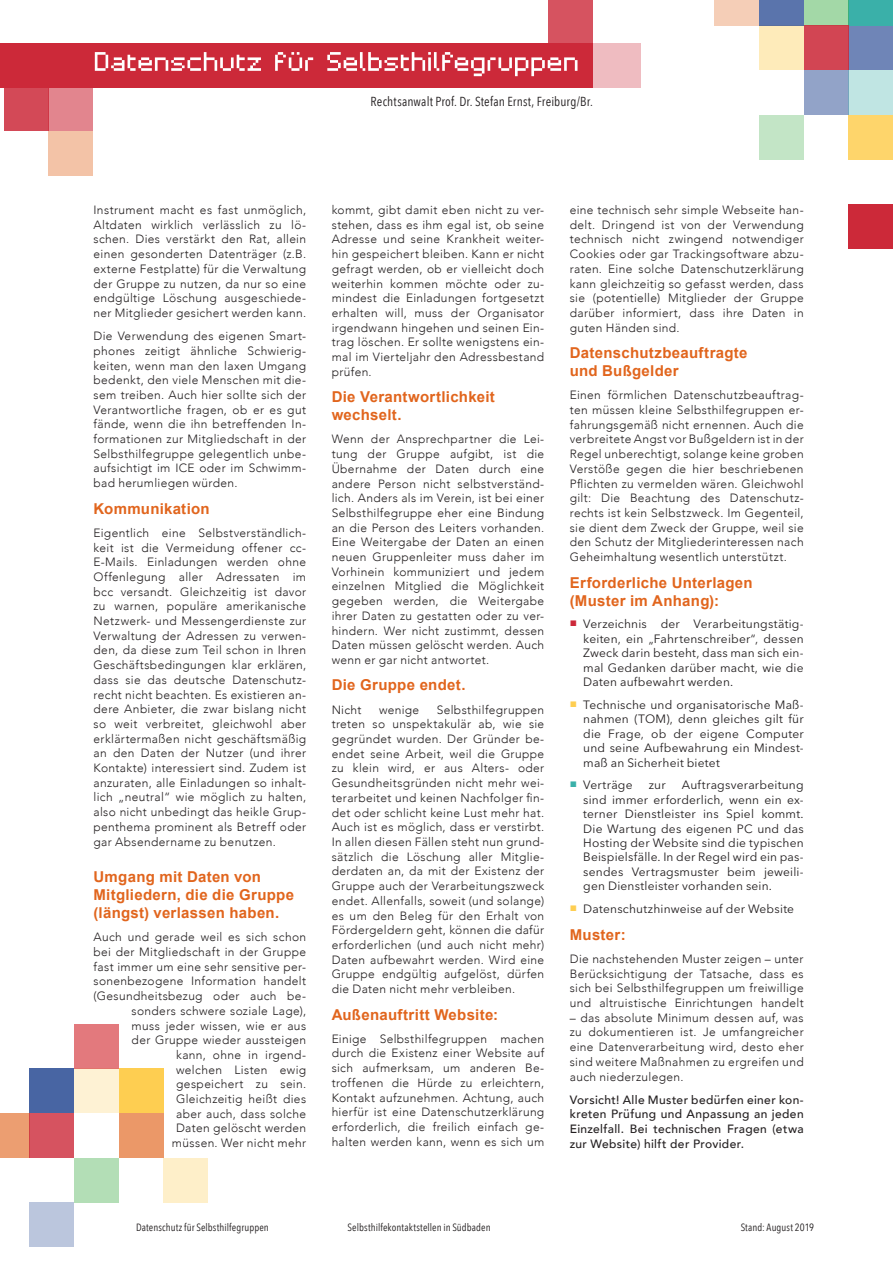
<style>
.page{position:relative;width:893px;height:1263px;background:#fff}
.page>*{position:absolute;margin:0;border:0;box-sizing:border-box;transform-origin:0 0}
.t1{font:700 15px/18px "Arial";letter-spacing:.02em;color:#e1651d}
.t2{font:13.05px "Avenir Next Condensed";letter-spacing:.01em;color:#231f20}
.t3{font:300 12px/14.7px "Avenir";letter-spacing:.03em;color:#231f20;text-align:justify}
.t4{font:12px/14.4px "Avenir Next LT Pro";letter-spacing:.015em;color:#231f20;text-align:justify}
.t5{font:500 12px/14.7px "Avenir";letter-spacing:.03em;color:#231f20;text-align:justify}
.t6{font:10.5px "Avenir Next Condensed";letter-spacing:.01em;color:#231f20}
</style>
<div class="page">
<div style="left:549px;top:0;width:44px;height:43px;background:#d65360"></div>
<div style="left:49px;top:131px;width:44px;height:44px;background:#f3c3a7"></div>
<div style="left:49px;top:86px;width:44px;height:45px;background:#e2858e"></div>
<div style="left:4px;top:86px;width:45px;height:45px;background:#d34957"></div>
<div style="left:848px;top:26px;width:45px;height:44px;background:#6f85b7"></div>
<div style="left:848px;top:0;width:45px;height:26px;background:#3ab0a9"></div>
<div style="left:848px;top:115px;width:45px;height:44px;background:#fed56b"></div>
<div style="left:759px;top:26px;width:45px;height:44px;background:#feebba"></div>
<div style="left:804px;top:70px;width:44px;height:45px;background:#92a3c8"></div>
<div style="left:759px;top:115px;width:45px;height:44px;background:#c3e5c6"></div>
<div style="left:804px;top:0;width:44px;height:26px;background:#a3d8a7"></div>
<div style="left:848px;top:70px;width:45px;height:45px;background:#c0e5e3"></div>
<div style="left:848px;top:204px;width:45px;height:45px;background:#cc2939"></div>
<div style="left:714px;top:0;width:45px;height:26px;background:#f5ceb7"></div>
<div style="left:804px;top:26px;width:44px;height:44px;background:#d24553"></div>
<div style="left:759px;top:0;width:45px;height:26px;background:#5a74ac"></div>
<div style="left:0;top:43px;width:593px;height:44px;background:#cc2939"></div>
<div style="left:592px;top:43px;width:49px;height:44px;background:#efbcc1"></div>
<div style="left:74px;top:1069px;width:45px;height:44px;background:#fef2d4"></div>
<div style="left:30px;top:1068px;width:44px;height:45px;background:#4865a3"></div>
<div style="left:74px;top:1158px;width:45px;height:44px;background:#b3deb6"></div>
<div style="left:74px;top:1024px;width:45px;height:44px;background:#e3797d"></div>
<div style="left:119px;top:1113px;width:44px;height:45px;background:#eb9868"></div>
<div style="left:163px;top:1158px;width:45px;height:44px;background:#feefc9"></div>
<div style="left:119px;top:1069px;width:44px;height:44px;background:#fece51"></div>
<div style="left:0;top:1113px;width:30px;height:45px;background:#ec9e71"></div>
<div style="left:30px;top:1202px;width:44px;height:45px;background:#bbc6dd"></div>
<div style="left:30px;top:1113px;width:44px;height:45px;background:#d65360"></div>
<svg style="left:95px;top:52px;width:482px;height:24px"></svg>
<p class="t2" style="left:371px;top:90px;width:224px">Rechtsanwalt Prof. Dr. Stefan Ernst, Freiburg/Br.</p>
<p class="t3" style="left:94px;top:203px;width:214px">Instrument macht es fast unmöglich, Altdaten wirklich verlässlich zu lö&shy;schen. Dies verstärkt den Rat, allein einen gesonderten Datenträger (z.B. externe Festplatte) für die Verwaltung der Gruppe zu nutzen, da nur so eine endgültige Löschung ausgeschiede&shy;ner Mitglieder gesichert werden kann.</p>
<p class="t3" style="left:94px;top:329px;width:214px">Die Verwendung des eigenen Smart&shy;phones zeitigt ähnliche Schwierig&shy;keiten, wenn man den laxen Umgang bedenkt, den viele Menschen mit die&shy;sem treiben. Auch hier sollte sich der Verantwortliche fragen, ob er es gut fände, wenn die ihn betreffenden In&shy;formationen zur Mitgliedschaft in der Selbsthilfegruppe gelegentlich unbe&shy;aufsichtigt im ICE oder im Schwimm&shy;bad herumliegen würden.</p>
<p class="t1" style="left:94px;top:500px;width:118px">Kommunikation</p>
<p class="t3" style="left:94px;top:525px;width:214px">Eigentlich eine Selbstverständlich&shy;keit ist die Vermeidung offener cc-E-Mails. Einladungen werden ohne Offenlegung aller Adressaten im bcc versandt. Gleichzeitig ist davor zu warnen, populäre amerikanische Netzwerk- und Messengerdienste zur Verwaltung der Adressen zu verwen&shy;den, da diese zum Teil schon in Ihren Geschäftsbedingungen klar erklären, dass sie das deutsche Datenschutz&shy;recht nicht beachten. Es existieren an&shy;dere Anbieter, die zwar bislang nicht so weit verbreitet, gleichwohl aber erklärtermaßen nicht geschäftsmäßig an den Daten der Nutzer (und ihrer Kontakte) interessiert sind. Zudem ist anzuraten, alle Einladungen so inhalt&shy;lich „neutral“ wie möglich zu halten, also nicht unbedingt das heikle Grup&shy;penthema prominent als Betreff oder gar Absendername zu benutzen.</p>
<p class="t1" style="left:94px;top:868px;width:202px">Umgang mit Daten von<br>Mitgliedern, die die Gruppe (längst) verlassen haben.</p>
<p class="t3" style="left:94px;top:930px;width:214px;text-align:right">Auch und gerade weil es sich schon bei der Mitgliedschaft in der Gruppe fast immer um eine sehr sensitive per&shy;sonenbezogene Information handelt (Gesundheitsbezug oder auch be&shy;sonders schwere soziale Lage),<br>muss jeder wissen, wie er aus<br>der Gruppe wieder aussteigen<br>kann, ohne in irgend-<br>welchen Listen ewig<br>gespeichert zu sein.<br>Gleichzeitig heißt dies<br>aber auch, dass solche<br>Daten gelöscht werden<br>müssen. Wer nicht mehr</p>
<p class="t3" style="left:332px;top:203px;width:214px">kommt, gibt damit eben nicht zu ver&shy;stehen, dass es ihm egal ist, ob seine Adresse und seine Krankheit weiter&shy;hin gespeichert bleiben. Kann er nicht gefragt werden, ob er vielleicht doch weiterhin kommen möchte oder zu&shy;mindest die Einladungen fortgesetzt erhalten will, muss der Organisator irgendwann hingehen und seinen Ein&shy;trag löschen. Er sollte wenigstens ein&shy;mal im Vierteljahr den Adressbestand prüfen.</p>
<p class="t1" style="left:332px;top:388px;width:165px">Die Verantwortlichkeit wechselt.</p>
<p class="t3" style="left:332px;top:432px;width:214px">Wenn der Ansprechpartner die Lei&shy;tung der Gruppe aufgibt, ist die Übernahme der Daten durch eine andere Person nicht selbstverständ&shy;lich. Anders als im Verein, ist bei einer Selbsthilfegruppe eher eine Bindung an die Person des Leiters vorhanden.<br>Eine Weitergabe der Daten an einen neuen Gruppenleiter muss daher im Vorhinein kommuniziert und jedem einzelnen Mitglied die Möglichkeit gegeben werden, die Weitergabe ihrer Daten zu gestatten oder zu ver&shy;hindern. Wer nicht zustimmt, dessen Daten müssen gelöscht werden. Auch wenn er gar nicht antwortet.</p>
<p class="t1" style="left:332px;top:677px;width:135px">Die Gruppe endet.</p>
<p class="t3" style="left:332px;top:702px;width:31px">Nicht</p>
<p class="t3" style="left:379px;top:702px;width:42px">wenige</p>
<p class="t3" style="left:332px;top:702px;width:214px;text-indent:105px">Selbsthilfegruppen treten so unspektakulär ab, wie sie gegründet wurden. Der Gründer be&shy;endet seine Arbeit, weil die Gruppe zu klein wird, er aus Alters- oder Gesundheitsgründen nicht mehr wei&shy;terarbeitet und keinen Nachfolger fin&shy;det oder schlicht keine Lust mehr hat.<br>Auch ist es möglich, dass er verstirbt.<br>In allen diesen Fällen steht nun grund&shy;sätzlich die Löschung aller Mitglie&shy;derdaten an, da mit der Existenz der Gruppe auch der Verarbeitungszweck endet. Allenfalls, soweit (und solange) es um den Beleg für den Erhalt von Fördergeldern geht, können die dafür erforderlichen (und auch nicht mehr)<br>Daten aufbewahrt werden. Wird eine Gruppe endgültig aufgelöst, dürfen die Daten nicht mehr verbleiben.</p>
<p class="t1" style="left:332px;top:1006px;width:168px">Außenauftritt Website:</p>
<p class="t3" style="left:332px;top:1031px;width:214px">Einige Selbsthilfegruppen machen durch die Existenz einer Website auf sich aufmerksam, um anderen Be&shy;troffenen die Hürde zu erleichtern, Kontakt aufzunehmen. Achtung, auch hierfür ist eine Datenschutzerklärung erforderlich, die freilich einfach ge&shy;halten werden kann, wenn es sich um</p>
<p class="t3" style="left:570px;top:203px;width:235px">eine technisch sehr simple Webseite han&shy;delt. Dringend ist von der Verwendung technisch nicht zwingend notwendiger Cookies oder gar Trackingsoftware abzu&shy;raten. Eine solche Datenschutzerklärung kann gleichzeitig so gefasst werden, dass sie (potentielle) Mitglieder der Gruppe darüber informiert, dass ihre Daten in guten Händen sind.</p>
<p class="t1" style="left:570px;top:344px;width:179px">Datenschutzbeauftragte und Bußgelder</p>
<p class="t3" style="left:570px;top:388px;width:235px">Einen förmlichen Datenschutzbeauftrag&shy;ten müssen kleine Selbsthilfegruppen er&shy;fahrungsgemäß nicht ernennen. Auch die verbreitete Angst vor Bußgeldern ist in der Regel unberechtigt, solange keine groben Verstöße gegen die hier beschriebenen Pflichten zu vermelden wären. Gleichwohl gilt: Die Beachtung des Datenschutz&shy;rechts ist kein Selbstzweck. Im Gegenteil, sie dient dem Zweck der Gruppe, weil sie den Schutz der Mitgliederinteressen nach Geheimhaltung wesentlich unterstützt.</p>
<p class="t1" style="left:570px;top:574px;width:184px">Erforderliche Unterlagen (Muster im Anhang):</p>
<p class="t4" style="left:583px;top:617px;width:222px;text-indent:-14px"><sup>■</sup> Verzeichnis der Verarbeitungstätig&shy;keiten, ein „Fahrtenschreiber“, dessen Zweck darin besteht, dass man sich ein&shy;mal Gedanken darüber macht, wie die Daten aufbewahrt werden.</p>
<p class="t4" style="left:583px;top:698px;width:222px;text-indent:-14px"><sup>■</sup> Technische und organisatorische Maß&shy;nahmen (TOM), denn gleiches gilt für die Frage, ob der eigene Computer und seine Aufbewahrung ein Mindest&shy;maß an Sicherheit bietet</p>
<p class="t4" style="left:570px;top:778px;width:64px"><sup>■</sup> Verträge</p>
<p class="t4" style="left:649px;top:778px;width:18px">zur</p>
<p class="t4" style="left:583px;top:778px;width:222px;text-indent:99px">Auftragsverarbeitung sind immer erforderlich, wenn ein ex&shy;terner Dienstleister ins Spiel kommt.<br>Die Wartung des eigenen PC und das Hosting der Website sind die typischen Beispielsfälle. In der Regel wird ein pas&shy;sendes Vertragsmuster beim jeweili&shy;gen Dienstleister vorhanden sein.</p>
<p class="t4" style="left:570px;top:902px;width:226px"><sup>■</sup> Datenschutzhinweise auf der Website</p>
<p class="t1" style="left:570px;top:926px;width:57px">Muster:</p>
<p class="t3" style="left:570px;top:951px;width:235px">Die nachstehenden Muster zeigen – unter Berücksichtigung der Tatsache, dass es sich bei Selbsthilfegruppen um freiwillige und altruistische Einrichtungen handelt</p>
<p class="t3" style="left:570px;top:1010px;width:235px">– das absolute Minimum dessen auf, was zu dokumentieren ist. Je umfangreicher eine Datenverarbeitung wird, desto eher sind weitere Maßnahmen zu ergreifen und auch niederzulegen.</p>
<p class="t5" style="left:570px;top:1091px;width:235px">Vorsicht! Alle Muster bedürfen einer kon&shy;kreten Prüfung und Anpassung an jeden Einzelfall. Bei technischen Fragen (etwa zur Website) hilft der Provider.</p>
<p class="t6" style="left:136px;top:1218px;width:134px">Datenschutz für Selbsthilfegruppen</p>
<p class="t6" style="left:348px;top:1218px;width:145px">Selbsthilfekontaktstellen in Südbaden</p>
<p class="t6" style="left:741px;top:1218px;width:75px">Stand: August 2019</p>
</div>
